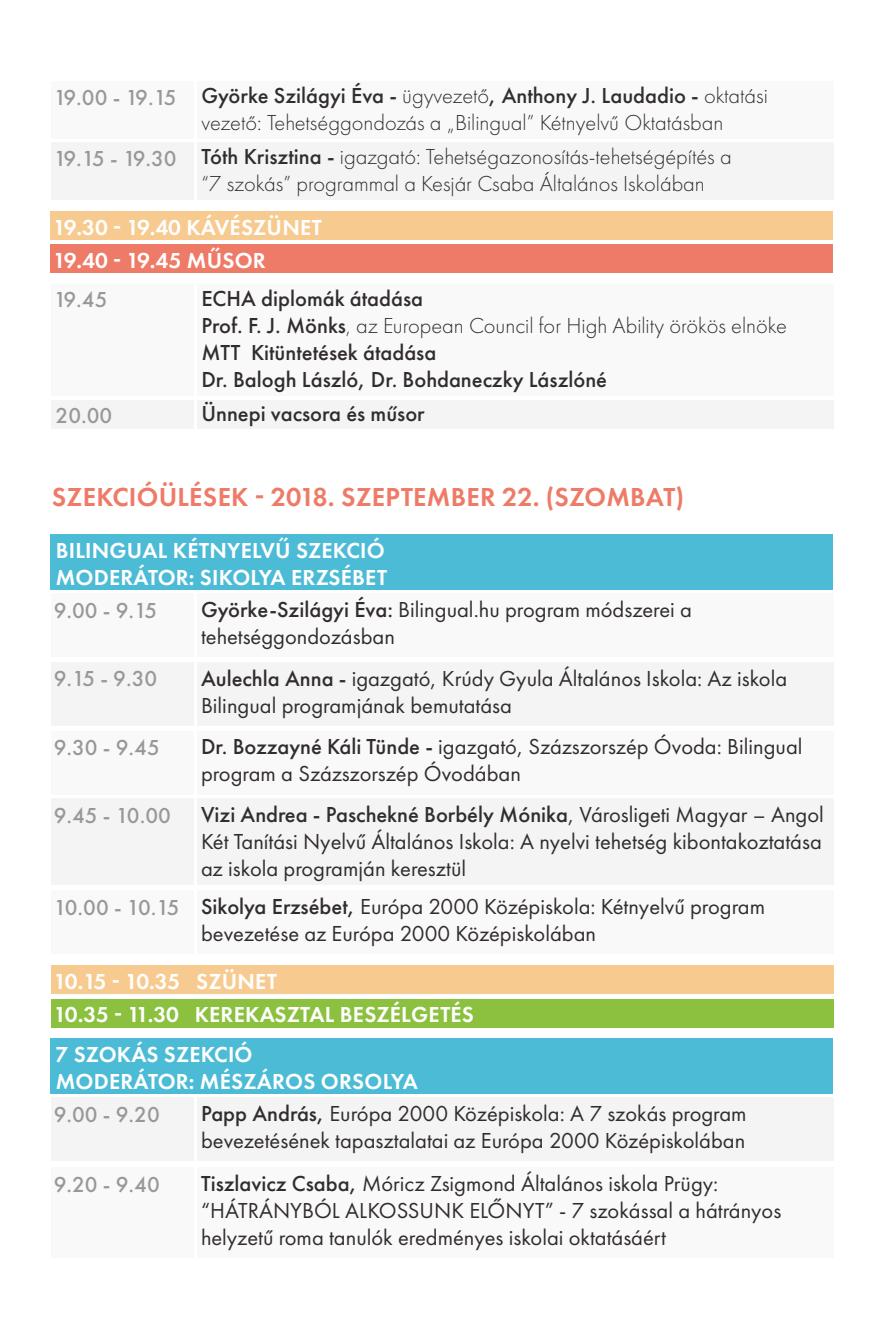
<style>
.page{position:relative;width:893px;height:1340px;background:#fff}
.page>*{position:absolute;margin:0;border:0;box-sizing:border-box;transform-origin:0 0}
.t1{font:600 27px "Futura PT";letter-spacing:.01em;color:#ee7b67}
.t2{font:22.5px/27px "Futura PT";color:#312c30}
.t3{font:300 22.5px/27px "Futura PT";color:#312c30}
.t4{font:600 22.5px/27px "Futura PT";letter-spacing:.01em;color:#fff}
.t5{font:500 22.5px/27px "Futura PT";color:#312c30}
.t6{font:500 22.5px "Futura PT";color:#989899}
.s1{font-weight:500}
.s2{font-weight:300}
</style>
<div class="page">
<div style="left:51px;top:284px;width:143px;height:111px;background:#faf9f9"></div>
<div style="left:197px;top:284px;width:636px;height:111px;background:#faf9f9"></div>
<div style="left:51px;top:400px;width:143px;height:28px;background:#f4f4f4"></div>
<div style="left:197px;top:400px;width:636px;height:28px;background:#f4f4f4"></div>
<div style="left:51px;top:81px;width:143px;height:58px;background:#faf9f9"></div>
<div style="left:197px;top:81px;width:636px;height:58px;background:#faf9f9"></div>
<div style="left:51px;top:143px;width:143px;height:57px;background:#f4f4f4"></div>
<div style="left:197px;top:143px;width:636px;height:57px;background:#f4f4f4"></div>
<div style="left:51px;top:534px;width:782px;height:55px;background:#4cbbd5"></div>
<div style="left:51px;top:1038px;width:782px;height:55px;background:#4cbbd5"></div>
<div style="left:51px;top:593px;width:143px;height:64px;background:#faf9f9"></div>
<div style="left:197px;top:593px;width:636px;height:64px;background:#faf9f9"></div>
<div style="left:51px;top:1097px;width:143px;height:64px;background:#f4f4f4"></div>
<div style="left:197px;top:1097px;width:636px;height:64px;background:#f4f4f4"></div>
<div style="left:51px;top:1167px;width:143px;height:90px;background:#faf9f9"></div>
<div style="left:197px;top:1167px;width:636px;height:90px;background:#faf9f9"></div>
<div style="left:51px;top:662px;width:143px;height:63px;background:#f4f4f4"></div>
<div style="left:197px;top:662px;width:636px;height:63px;background:#f4f4f4"></div>
<div style="left:51px;top:730px;width:143px;height:64px;background:#faf9f9"></div>
<div style="left:197px;top:730px;width:636px;height:64px;background:#faf9f9"></div>
<div style="left:51px;top:890px;width:143px;height:64px;background:#faf9f9"></div>
<div style="left:197px;top:890px;width:636px;height:64px;background:#faf9f9"></div>
<div style="left:51px;top:798px;width:143px;height:87px;background:#f4f4f4"></div>
<div style="left:197px;top:798px;width:636px;height:87px;background:#f4f4f4"></div>
<div style="left:51px;top:211px;width:781px;height:29px;background:#f7cb90"></div>
<div style="left:51px;top:965px;width:782px;height:29px;background:#f7cb90"></div>
<div style="left:51px;top:245px;width:781px;height:28px;background:#ee7b67"></div>
<div style="left:51px;top:998px;width:782px;height:29px;background:#8bc13f"></div>
<p class="t6" style="left:54px;top:84px;width:124px">19.00 - 19.15</p>
<p class="t6" style="left:54px;top:145px;width:124px">19.15 - 19.30</p>
<p class="t3" style="left:201px;top:82px;width:568px"><span class="s1">Györke Szilágyi Éva -</span> ügyvezető<span class="s1">, Anthony J. Laudadio -</span> oktatási vezető: Tehetséggondozás a „Bilingual” Kétnyelvű Oktatásban</p>
<p class="t3" style="left:201px;top:144px;width:532px"><span class="s1">Tóth Krisztina -</span> igazgató: Tehetségazonosítás-tehetségépítés a “7 szokás” programmal a Kesjár Csaba Általános Iskolában</p>
<p class="t4" style="left:53px;top:214px;width:270px">19.30 - 19.40 KÁVÉSZÜNET</p>
<p class="t4" style="left:53px;top:247px;width:214px">19.40 - 19.45 MŰSOR</p>
<p class="t6" style="left:54px;top:286px;width:55px">19.45</p>
<p class="t6" style="left:56px;top:402px;width:58px">20.00</p>
<p class="t5" style="left:201px;top:285px;width:587px">ECHA diplomák átadása<br>Prof. F. J. Mönks<span class="s2">, az European Council for High Ability örökös elnöke </span>MTT Kitüntetések átadása<br>Dr. Balogh László, Dr. Bohdaneczky Lászlóné</p>
<p class="t5" style="left:201px;top:400px;width:225px">Ünnepi vacsora és műsor</p>
<p class="t1" style="left:52px;top:480px;width:634px">SZEKCIÓÜLÉSEK - 2018. SZEPTEMBER 22. (SZOMBAT)</p>
<p class="t4" style="left:56px;top:536px;width:333px">BILINGUAL KÉTNYELVŰ SZEKCIÓ<br>MODERÁTOR: SIKOLYA ERZSÉBET</p>
<p class="t6" style="left:54px;top:596px;width:105px">9.00 - 9.15</p>
<p class="t2" style="left:201px;top:596px;width:492px"><span class="s1">Györke-Szilágyi Éva:</span> Bilingual.hu program módszerei a tehetséggondozásban</p>
<p class="t6" style="left:54px;top:665px;width:105px">9.15 - 9.30</p>
<p class="t6" style="left:54px;top:733px;width:108px">9.30 - 9.45</p>
<p class="t2" style="left:201px;top:664px;width:588px"><span class="s1">Aulechla Anna -</span> igazgató, Krúdy Gyula Általános Iskola: Az iskola<br>Bilingual programjának bemutatása</p>
<p class="t2" style="left:201px;top:733px;width:603px"><span class="s1">Dr. Bozzayné Káli Tünde -</span> igazgató, Százszorszép Óvoda: Bilingual program a Százszorszép Óvodában</p>
<p class="t6" style="left:54px;top:801px;width:119px">9.45 - 10.00</p>
<p class="t2" style="left:201px;top:801px;width:624px;text-align:justify"><span class="s1">Vizi Andrea - Paschekné Borbély Mónika</span>, Városligeti Magyar – Angol Két Tanítási Nyelvű Általános Iskola: A nyelvi tehetség kibontakoztatása az iskola programján keresztül</p>
<p class="t6" style="left:54px;top:893px;width:127px">10.00 - 10.15</p>
<p class="t2" style="left:201px;top:892px;width:566px"><span class="s1">Sikolya Erzsébet,</span> Európa 2000 Középiskola: Kétnyelvű program bevezetése az Európa 2000 Középiskolában</p>
<p class="t4" style="left:54px;top:967px;width:225px">10.15 - 10.35 SZÜNET</p>
<p class="t4" style="left:54px;top:1001px;width:422px">10.35 - 11.30 KEREKASZTAL BESZÉLGETÉS</p>
<p class="t4" style="left:56px;top:1040px;width:364px">7 SZOKÁS SZEKCIÓ<br>MODERÁTOR: MÉSZÁROS ORSOLYA</p>
<p class="t6" style="left:54px;top:1100px;width:108px">9.00 - 9.20</p>
<p class="t6" style="left:54px;top:1170px;width:108px">9.20 - 9.40</p>
<p class="t2" style="left:201px;top:1099px;width:547px"><span class="s1">Papp András,</span> Európa 2000 Középiskola: A 7 szokás program bevezetésének tapasztalatai az Európa 2000 Középiskolában</p>
<p class="t2" style="left:201px;top:1170px;width:582px"><span class="s1">Tiszlavicz Csaba,</span> Móricz Zsigmond Általános iskola Prügy: “HÁTRÁNYBÓL ALKOSSUNK ELŐNYT” - 7 szokással a hátrányos helyzetű roma tanulók eredményes iskolai oktatásáért</p>
</div>
